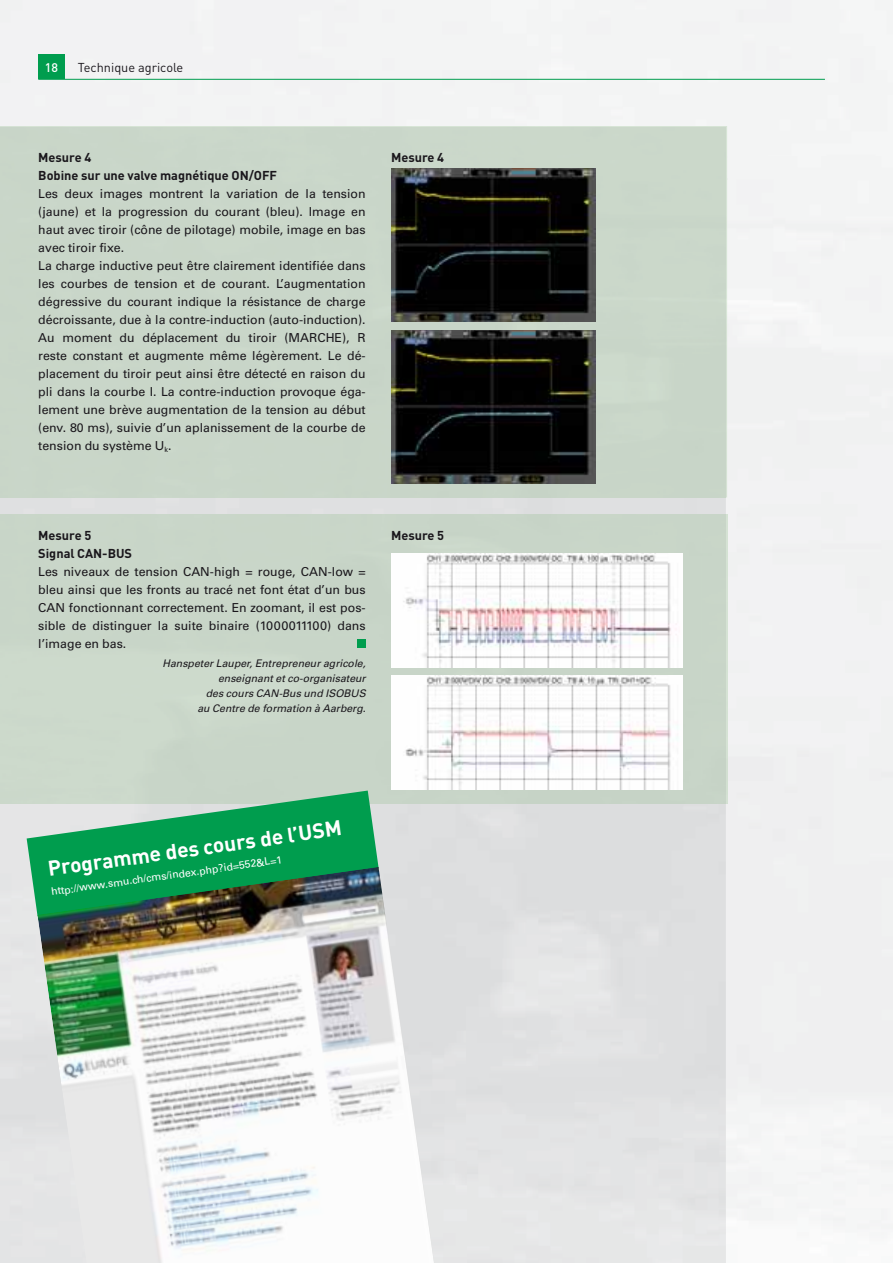
<style>
.page{position:relative;width:893px;height:1263px;background:#fff}
.page>*{position:absolute;margin:0;border:0;box-sizing:border-box;transform-origin:0 0}
.t1{font:700 21px "DIN";color:#fff}
.t2{font:700 12.75px "DIN";color:#1a171c}
.t3{font:12.75px "DIN";color:#1a171c}
.t4{font:12.3px/18px "Univers";color:#1a171c}
.t5{font:500 12.3px "DIN";color:#fff}
.t6{font:italic 10.5px/15px "Univers";color:#1a171c;text-align:right}
.t7{font:10.5px "Univers";color:#fff}
</style>
<div class="page">
<img style="left:0;top:179px;width:727px;height:1084px">
<div style="left:38px;top:54px;width:27px;height:25px;background:#009d4e"></div>
<hr style="left:38px;top:79px;width:787px;height:1px;background:#009d4e">
<div style="left:0;top:126px;width:727px;height:53px;background:#cad7ca"></div>
<img style="left:725px;top:178px;width:2px;height:319px">
<img style="left:391px;top:168px;width:204px;height:153px">
<img style="left:391px;top:330px;width:204px;height:153px">
<img style="left:391px;top:553px;width:291px;height:114px">
<img style="left:391px;top:675px;width:291px;height:114px">
<div style="left:357px;top:640px;width:9px;height:8px;background:#009d4e"></div>
<svg style="left:27px;top:790px;width:352px;height:126px;background:#47b27b"></svg>
<img style="left:37px;top:867px;width:399px;height:396px">
<p class="t5" style="left:45px;top:63px;width:15px">18</p>
<p class="t3" style="left:78px;top:63px;width:107px">Technique agricole</p>
<p class="t2" style="left:38px;top:153px;width:54px">Mesure 4</p>
<p class="t2" style="left:391px;top:153px;width:54px">Mesure 4</p>
<p class="t2" style="left:38px;top:171px;width:240px">Bobine sur une valve magnétique ON/OFF</p>
<p class="t4" style="left:38px;top:186px;width:329px">Les deux images montrent la variation de la tension (jaune) et la progression du courant (bleu). Image en haut avec tiroir (cône de pilotage) mobile, image en bas avec tiroir fixe.<br>La charge inductive peut être clairement identifiée dans les courbes de tension et de courant. L’augmentation dégressive du courant indique la résistance de charge décroissante, due à la contre-induction (auto-induction).<br>Au moment du déplacement du tiroir (MARCHE), R reste constant et augmente même légèrement. Le dé&shy;placement du tiroir peut ainsi être détecté en raison du pli dans la courbe I. La contre-induction provoque éga&shy;lement une brève augmentation de la tension au début (env. 80 ms), suivie d’un aplanissement de la courbe de tension du système U<sub>k</sub>.</p>
<p class="t2" style="left:38px;top:531px;width:54px">Mesure 5</p>
<p class="t2" style="left:391px;top:531px;width:54px">Mesure 5</p>
<p class="t2" style="left:38px;top:549px;width:95px">Signal CAN-BUS</p>
<p class="t4" style="left:38px;top:564px;width:329px;text-align:justify">Les niveaux de tension CAN-high = rouge, CAN-low = bleu ainsi que les fronts au tracé net font état d’un bus CAN fonctionnant correctement. En zoomant, il est pos&shy;sible de distinguer la suite binaire (1000011100) dans l’image en bas.</p>
<p class="t6" style="left:163px;top:657px;width:205px">Hanspeter Lauper, Entrepreneur agricole, enseignant et co-organisateur<br>des cours CAN-Bus und ISOBUS<br>au Centre de formation à Aarberg.</p>
<h1 class="t1" style="left:47px;top:861px;width:298px;rotate:-8deg">Programme des cours de l’USM</h1>
<p class="t7" style="left:51px;top:888px;width:234px;rotate:-8deg">http://www.smu.ch/cms/index.php?id=552&amp;L=1</p>
</div>
